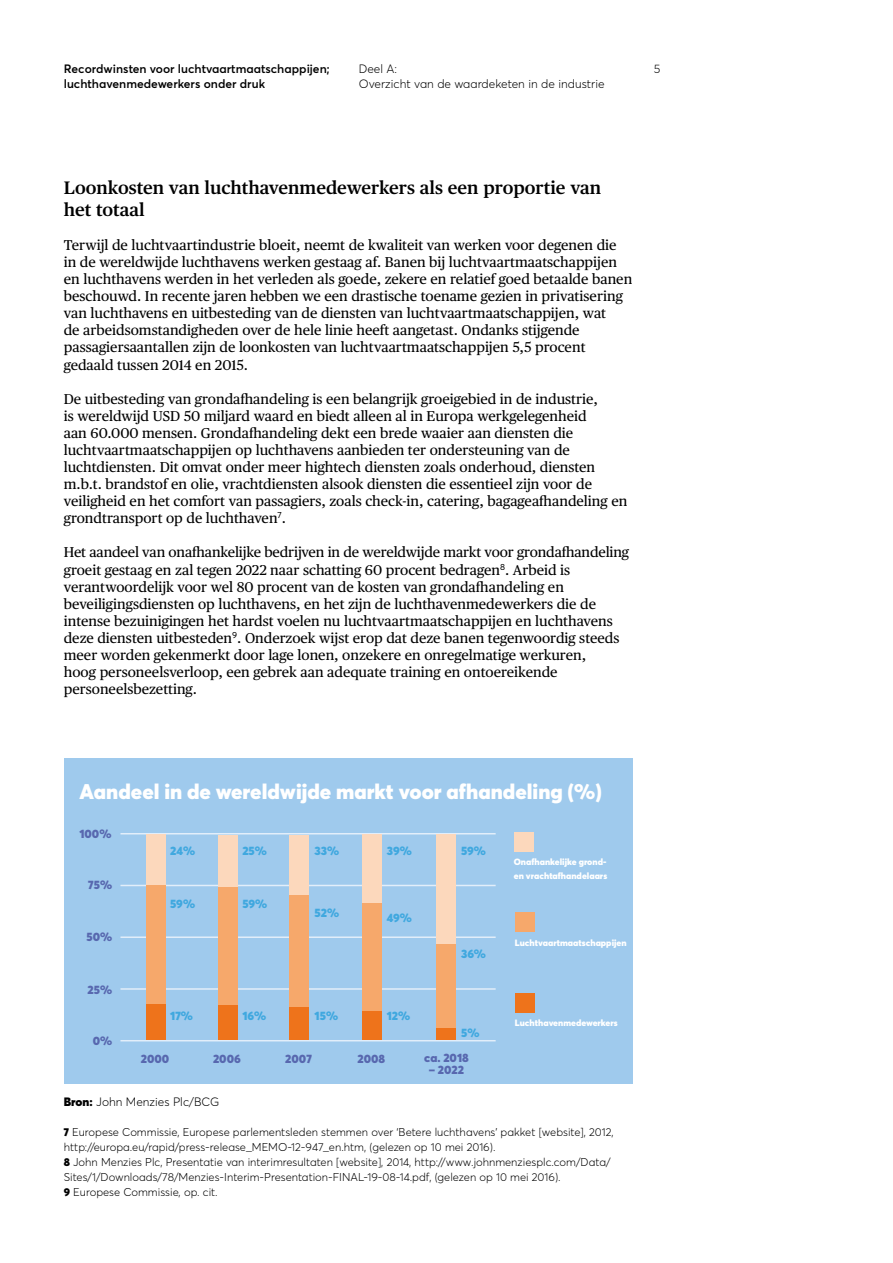
<style>
.page{position:relative;width:893px;height:1263px;background:#fff}
.page>*{position:absolute;margin:0;border:0;box-sizing:border-box;transform-origin:0 0}
.t1{font:900 21px "Averta";color:#fff}
.t2{font:600 18px/21.6px "Publico Text";color:#000}
.t3{font:14.25px/17.1px "Publico Text";color:#000}
.t4{font:600 12px/15px "Averta";color:#000}
.t5{font:300 12px/15px "Averta";color:#000}
.t6{font:900 12px "Averta";color:#40a8df}
.t7{font:900 12px "Averta";color:#5868af}
.t8{font:300 11.25px/15px "Averta";color:#000}
.t9{font:900 9px/13.5px "Averta";color:#fff}
.s1{font-weight:900}
</style>
<div class="page">
<div style="left:64px;top:758px;width:568px;height:325px;background:#9fcaed"></div>
<hr style="left:120px;top:833px;width:376px;height:1px;background:#e2eefa">
<hr style="left:120px;top:885px;width:376px;height:1px;background:#e2eefa">
<hr style="left:120px;top:936px;width:376px;height:2px;background:#e2eefa">
<hr style="left:120px;top:988px;width:376px;height:2px;background:#e2eefa">
<hr style="left:120px;top:1040px;width:376px;height:1px;background:#e2eefa">
<div style="left:514px;top:833px;width:19px;height:19px;background:#fcd8bc"></div>
<div style="left:515px;top:913px;width:19px;height:19px;background:#f6a86b"></div>
<div style="left:515px;top:993px;width:19px;height:19px;background:#ee731b"></div>
<div style="left:146px;top:1003px;width:19px;height:37px;background:#ee731b"></div>
<div style="left:218px;top:1005px;width:19px;height:35px;background:#ee731b"></div>
<div style="left:289px;top:1006px;width:20px;height:34px;background:#ee731b"></div>
<div style="left:362px;top:1010px;width:20px;height:30px;background:#ee731b"></div>
<div style="left:437px;top:1027px;width:19px;height:13px;background:#ee731b"></div>
<div style="left:146px;top:885px;width:19px;height:118px;background:#f6a86b"></div>
<div style="left:218px;top:886px;width:19px;height:119px;background:#f6a86b"></div>
<div style="left:289px;top:894px;width:20px;height:112px;background:#f6a86b"></div>
<div style="left:362px;top:903px;width:20px;height:107px;background:#f6a86b"></div>
<div style="left:437px;top:944px;width:19px;height:83px;background:#f6a86b"></div>
<div style="left:437px;top:835px;width:19px;height:109px;background:#fcd8bc"></div>
<div style="left:146px;top:835px;width:19px;height:50px;background:#fcd8bc"></div>
<div style="left:218px;top:835px;width:19px;height:51px;background:#fcd8bc"></div>
<div style="left:289px;top:835px;width:20px;height:59px;background:#fcd8bc"></div>
<div style="left:362px;top:834px;width:20px;height:69px;background:#fcd8bc"></div>
<p class="t4" style="left:64px;top:61px;width:267px">Recordwinsten voor luchtvaartmaatschappijen; luchthavenmedewerkers onder druk</p>
<p class="t5" style="left:654px;top:61px;width:8px">5</p>
<p class="t5" style="left:359px;top:61px;width:247px">Deel A:<br>Overzicht van de waardeketen in de industrie</p>
<p class="t2" style="left:64px;top:176px;width:539px">Loonkosten van luchthavenmedewerkers als een proportie van het totaal</p>
<p class="t3" style="left:64px;top:235px;width:570px">Terwijl de luchtvaartindustrie bloeit, neemt de kwaliteit van werken voor degenen die in de wereldwijde luchthavens werken gestaag af. Banen bij luchtvaartmaatschappijen en luchthavens werden in het verleden als goede, zekere en relatief goed betaalde banen beschouwd. In recente jaren hebben we een drastische toename gezien in privatisering van luchthavens en uitbesteding van de diensten van luchtvaartmaatschappijen, wat<br>de arbeidsomstandigheden over de hele linie heeft aangetast. Ondanks stijgende passagiersaantallen zijn de loonkosten van luchtvaartmaatschappijen 5,5 procent gedaald tussen 2014 en 2015.</p>
<p class="t3" style="left:64px;top:389px;width:565px">De uitbesteding van grondafhandeling is een belangrijk groeigebied in de industrie,<br>is wereldwijd USD 50 miljard waard en biedt alleen al in Europa werkgelegenheid<br>aan 60.000 mensen. Grondafhandeling dekt een brede waaier aan diensten die luchtvaartmaatschappijen op luchthavens aanbieden ter ondersteuning van de luchtdiensten. Dit omvat onder meer hightech diensten zoals onderhoud, diensten m.b.t. brandstof en olie, vrachtdiensten alsook diensten die essentieel zijn voor de veiligheid en het comfort van passagiers, zoals check-in, catering, bagageafhandeling en grondtransport op de luchthaven<sup>7</sup>.</p>
<p class="t3" style="left:64px;top:543px;width:567px">Het aandeel van onafhankelijke bedrijven in de wereldwijde markt voor grondafhandeling groeit gestaag en zal tegen 2022 naar schatting 60 procent bedragen<sup>8</sup>. Arbeid is verantwoordelijk voor wel 80 procent van de kosten van grondafhandeling en beveiligingsdiensten op luchthavens, en het zijn de luchthavenmedewerkers die de intense bezuinigingen het hardst voelen nu luchtvaartmaatschappijen en luchthavens deze diensten uitbesteden<sup>9</sup>. Onderzoek wijst erop dat deze banen tegenwoordig steeds meer worden gekenmerkt door lage lonen, onzekere en onregelmatige werkuren,<br>hoog personeelsverloop, een gebrek aan adequate training en ontoereikende personeelsbezetting.</p>
<h1 class="t1" style="left:79px;top:778px;width:524px">Aandeel in de wereldwijde markt voor afhandeling (%)</h1>
<p class="t7" style="left:79px;top:826px;width:34px">100%</p>
<p class="t7" style="left:88px;top:877px;width:25px">75%</p>
<p class="t7" style="left:86px;top:929px;width:27px">50%</p>
<p class="t7" style="left:88px;top:981px;width:26px">25%</p>
<p class="t7" style="left:93px;top:1033px;width:21px">0%</p>
<p class="t6" style="left:170px;top:842px;width:26px">24%</p>
<p class="t6" style="left:242px;top:842px;width:26px">25%</p>
<p class="t6" style="left:315px;top:842px;width:26px">33%</p>
<p class="t6" style="left:387px;top:842px;width:27px">39%</p>
<p class="t6" style="left:461px;top:842px;width:26px">59%</p>
<p class="t6" style="left:170px;top:895px;width:26px">59%</p>
<p class="t6" style="left:242px;top:895px;width:26px">59%</p>
<p class="t6" style="left:315px;top:905px;width:26px">52%</p>
<p class="t6" style="left:387px;top:909px;width:27px">49%</p>
<p class="t6" style="left:461px;top:946px;width:26px">36%</p>
<p class="t6" style="left:170px;top:1008px;width:24px">17%</p>
<p class="t6" style="left:242px;top:1008px;width:25px">16%</p>
<p class="t6" style="left:315px;top:1008px;width:25px">15%</p>
<p class="t6" style="left:387px;top:1008px;width:25px">12%</p>
<p class="t6" style="left:461px;top:1025px;width:20px">5%</p>
<p class="t7" style="left:141px;top:1051px;width:30px">2000</p>
<p class="t7" style="left:213px;top:1051px;width:29px">2006</p>
<p class="t7" style="left:285px;top:1051px;width:28px">2007</p>
<p class="t7" style="left:357px;top:1051px;width:29px">2008</p>
<p class="t7" style="left:424px;top:1049px;width:46px">ca. 2018</p>
<p class="t7" style="left:429px;top:1061px;width:37px">– 2022</p>
<p class="t5" style="left:64px;top:1094px;width:157px"><span class="s1">Bron:</span> John Menzies Plc/BCG</p>
<p class="t9" style="left:514px;top:855px;width:95px">Onafhankelijke grond&shy;en vrachtafhandelaars</p>
<p class="t9" style="left:515px;top:936px;width:113px">Luchtvaartmaatschappijen</p>
<p class="t9" style="left:515px;top:1016px;width:104px">Luchthavenmedewerkers</p>
<p class="t8" style="left:64px;top:1124px;width:551px"><span class="s1">7</span> Europese Commissie, Europese parlementsleden stemmen over ‘Betere luchthavens’ pakket [website], 2012, http://europa.eu/rapid/press-release_MEMO-12-947_en.htm, (gelezen op 10 mei 2016).<br><span class="s1">8</span> John Menzies Plc, Presentatie van interimresultaten [website], 2014, http://www.johnmenziesplc.com/Data/ Sites/1/Downloads/78/Menzies-Interim-Presentation-FINAL-19-08-14.pdf, (gelezen op 10 mei 2016).<br><span class="s1">9</span> Europese Commissie, op. cit.</p>
</div>
